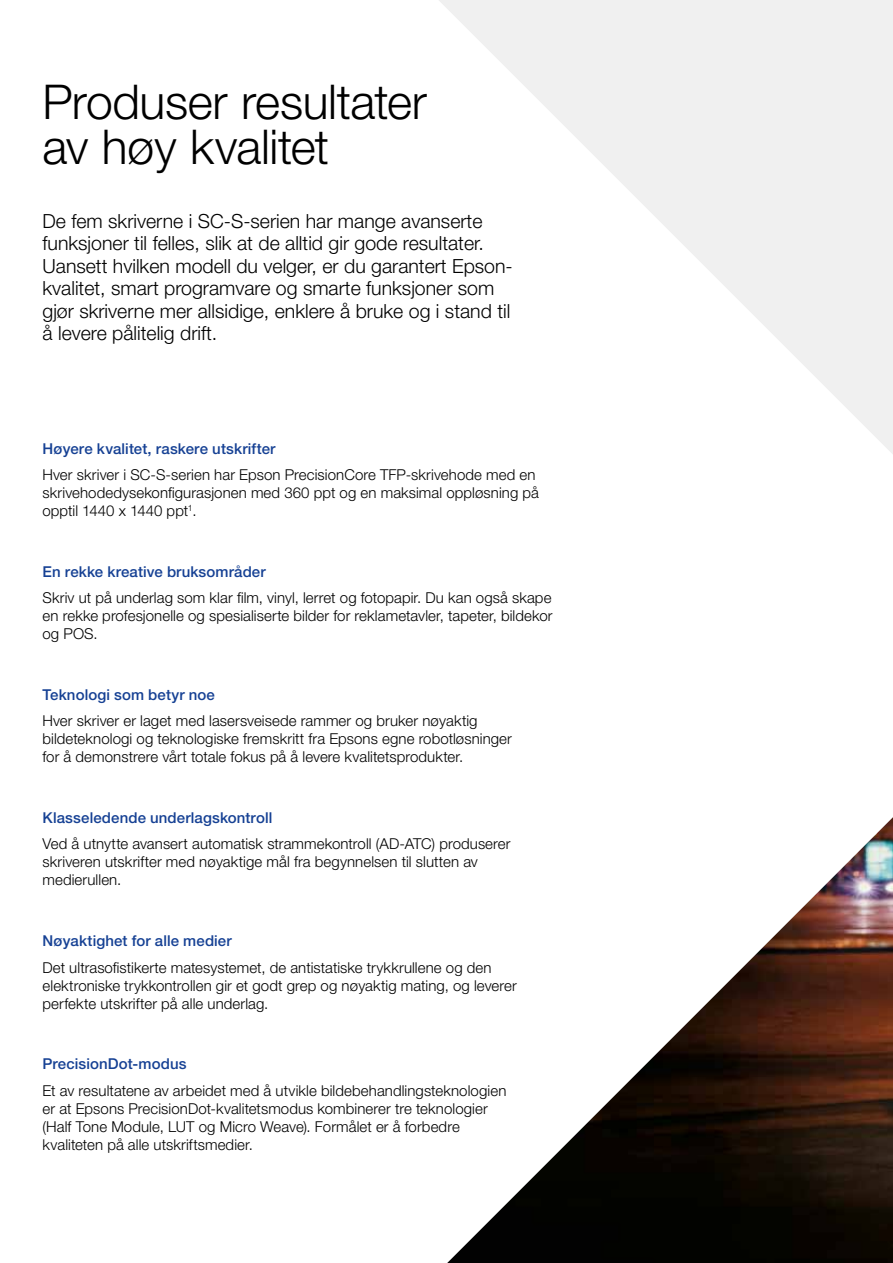
<style>
.page{position:relative;width:893px;height:1263px;background:#fff}
.page>*{position:absolute;margin:0;border:0;box-sizing:border-box;transform-origin:0 0}
.t1{font:300 48px/45px "Helvetica Neue LT Pro";letter-spacing:-.01em;color:#000}
.t2{font:300 19.5px/22.5px "Helvetica Neue LT Pro";color:#000}
.t3{font:300 15px/18px "Helvetica Neue LT Pro";letter-spacing:.005em;color:#000}
.t4{font:500 15px "Helvetica Neue LT Pro";letter-spacing:.01em;color:#164194}
</style>
<div class="page">
<svg style="left:439px;top:0;width:454px;height:454px;fill:#f0f0f0"></svg>
<img style="left:447px;top:817px;width:446px;height:446px">
<h1 class="t1" style="left:43px;top:79px;width:386px">Produser resultater av høy kvalitet</h1>
<p class="t2" style="left:43px;top:209px;width:472px">De fem skriverne i SC-S-serien har mange avanserte funksjoner til felles, slik at de alltid gir gode resultater.<br>Uansett hvilken modell du velger, er du garantert Epson&shy;kvalitet, smart programvare og smarte funksjoner som gjør skriverne mer allsidige, enklere å bruke og i stand til å levere pålitelig drift.</p>
<p class="t4" style="left:43px;top:439px;width:234px">Høyere kvalitet, raskere utskrifter</p>
<p class="t3" style="left:43px;top:466px;width:498px">Hver skriver i SC-S-serien har Epson PrecisionCore TFP-skrivehode med en skrivehodedysekonfigurasjonen med 360 ppt og en maksimal oppløsning på opptil 1440 x 1440 ppt<sup>1</sup>.</p>
<p class="t4" style="left:43px;top:563px;width:225px">En rekke kreative bruksområder</p>
<p class="t3" style="left:43px;top:589px;width:511px;text-align:justify">Skriv ut på underlag som klar film, vinyl, lerret og fotopapir. Du kan også skape en rekke profesjonelle og spesialiserte bilder for reklametavler, tapeter, bildekor og POS.</p>
<p class="t4" style="left:43px;top:686px;width:174px">Teknologi som betyr noe</p>
<p class="t3" style="left:43px;top:712px;width:471px">Hver skriver er laget med lasersveisede rammer og bruker nøyaktig bildeteknologi og teknologiske fremskritt fra Epsons egne robotløsninger for å demonstrere vårt totale fokus på å levere kvalitetsprodukter.</p>
<p class="t4" style="left:43px;top:809px;width:231px">Klasseledende underlagskontroll</p>
<p class="t3" style="left:43px;top:835px;width:470px">Ved å utnytte avansert automatisk strammekontroll (AD-ATC) produserer skriveren utskrifter med nøyaktige mål fra begynnelsen til slutten av medierullen.</p>
<p class="t4" style="left:43px;top:932px;width:191px">Nøyaktighet for alle medier</p>
<p class="t3" style="left:43px;top:958px;width:476px">Det ultrasofistikerte matesystemet, de antistatiske trykkrullene og den elektroniske trykkontrollen gir et godt grep og nøyaktig mating, og leverer perfekte utskrifter på alle underlag.</p>
<p class="t4" style="left:43px;top:1055px;width:145px">PrecisionDot-modus</p>
<p class="t3" style="left:43px;top:1081px;width:465px">Et av resultatene av arbeidet med å utvikle bildebehandlingsteknologien er at Epsons PrecisionDot-kvalitetsmodus kombinerer tre teknologier (Half Tone Module, LUT og Micro Weave). Formålet er å forbedre kvaliteten på alle utskriftsmedier.</p>
</div>
